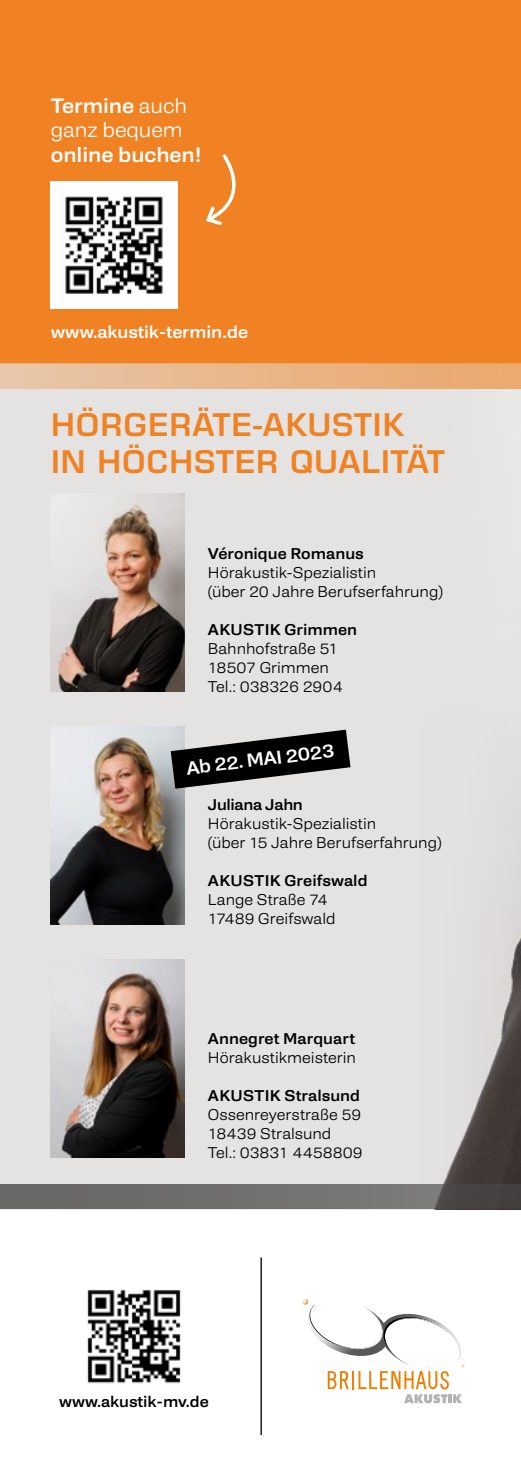
<style>
.page{position:relative;width:521px;height:1474px;background:#fff}
.page>*{position:absolute;margin:0;border:0;box-sizing:border-box;transform-origin:0 0}
.t1{font:600 31.5px/36.2px "Eurostile LT Std";letter-spacing:.01em;color:#f08223}
.t2{font:300 21px/24.5px "Sixta";color:#fff}
.t3{font:500 21px "Sixta";color:#fff}
.t4{font:500 18.9px "Sixta";color:#fff}
.t5{font:500 17.5px "Sixta";color:#fff}
.t6{font:300 15.75px/18.9px "Sixta";letter-spacing:.005em;color:#000}
.t7{font:500 15.75px "Sixta";letter-spacing:.005em;color:#000}
.t8{font:500 15.75px "Sixta";letter-spacing:-.02em;color:#000}
.s1{font-weight:500}
</style>
<div class="page">
<div style="left:0;top:219px;width:521px;height:990px;background:#e4e3e1"></div>
<div style="left:1px;top:0;width:520px;height:363px;background:#f08223"></div>
<svg style="left:302px;top:1299px;width:163px;height:104px"></svg>
<svg style="left:1px;top:363px;width:415px;height:25px;background:#e8b88e"></svg>
<img style="left:87px;top:1290px;width:94px;height:94px">
<img style="left:416px;top:329px;width:105px;height:855px">
<hr style="left:260px;top:1257px;width:2px;height:177px;background:#000">
<img style="left:51px;top:493px;width:134px;height:198px">
<img style="left:51px;top:726px;width:134px;height:198px">
<img style="left:51px;top:959px;width:134px;height:198px">
<svg style="left:171px;top:729px;width:179px;height:59px"></svg>
<svg style="left:1px;top:1184px;width:520px;height:25px;background:#696967"></svg>
<img style="left:0;top:0;width:1px;height:1473px">
<svg style="left:204px;top:152px;width:50px;height:76px;background:#f18d37"></svg>
<img style="left:51px;top:181px;width:127px;height:127px">
<h2 class="t2" style="left:51px;top:93px;width:138px"><span class="s1">Termine</span> auch ganz bequem</h2>
<h2 class="t3" style="left:51px;top:141px;width:152px">online buchen!</h2>
<p class="t5" style="left:51px;top:321px;width:199px">www.akustik-termin.de</p>
<h1 class="t1" style="left:51px;top:407px;width:396px">HÖRGERÄTE-AKUSTIK<br>IN HÖCHSTER QUALITÄT</h1>
<p class="t7" style="left:208px;top:543px;width:157px">Véronique Romanus</p>
<p class="t6" style="left:208px;top:563px;width:237px">Hörakustik-Spezialistin<br>(über 20 Jahre Berufserfahrung)</p>
<p class="t7" style="left:208px;top:619px;width:151px">AKUSTIK Grimmen</p>
<p class="t6" style="left:208px;top:639px;width:136px">Bahnhofstraße 51<br>18507 Grimmen<br>Tel.: 038326 2904</p>
<p class="t4" style="left:185px;top:756px;width:151px;rotate:-7deg">Ab 22. MAI 2023</p>
<p class="t8" style="left:208px;top:794px;width:96px">Juliana Jahn</p>
<p class="t6" style="left:208px;top:813px;width:235px">Hörakustik-Spezialistin<br>(über 15 Jahre Berufserfahrung)</p>
<p class="t7" style="left:208px;top:870px;width:161px">AKUSTIK Greifswald</p>
<p class="t6" style="left:208px;top:889px;width:129px">Lange Straße 74<br>17489 Greifswald</p>
<p class="t7" style="left:208px;top:1028px;width:149px">Annegret Marquart</p>
<p class="t6" style="left:208px;top:1048px;width:150px">Hörakustikmeisterin</p>
<p class="t7" style="left:208px;top:1085px;width:154px">AKUSTIK Stralsund</p>
<p class="t6" style="left:208px;top:1104px;width:156px">Ossenreyerstraße 59<br>18439 Stralsund<br>Tel.: 03831 4458809</p>
<p class="t7" style="left:59px;top:1391px;width:151px">www.akustik-mv.de</p>
</div>
